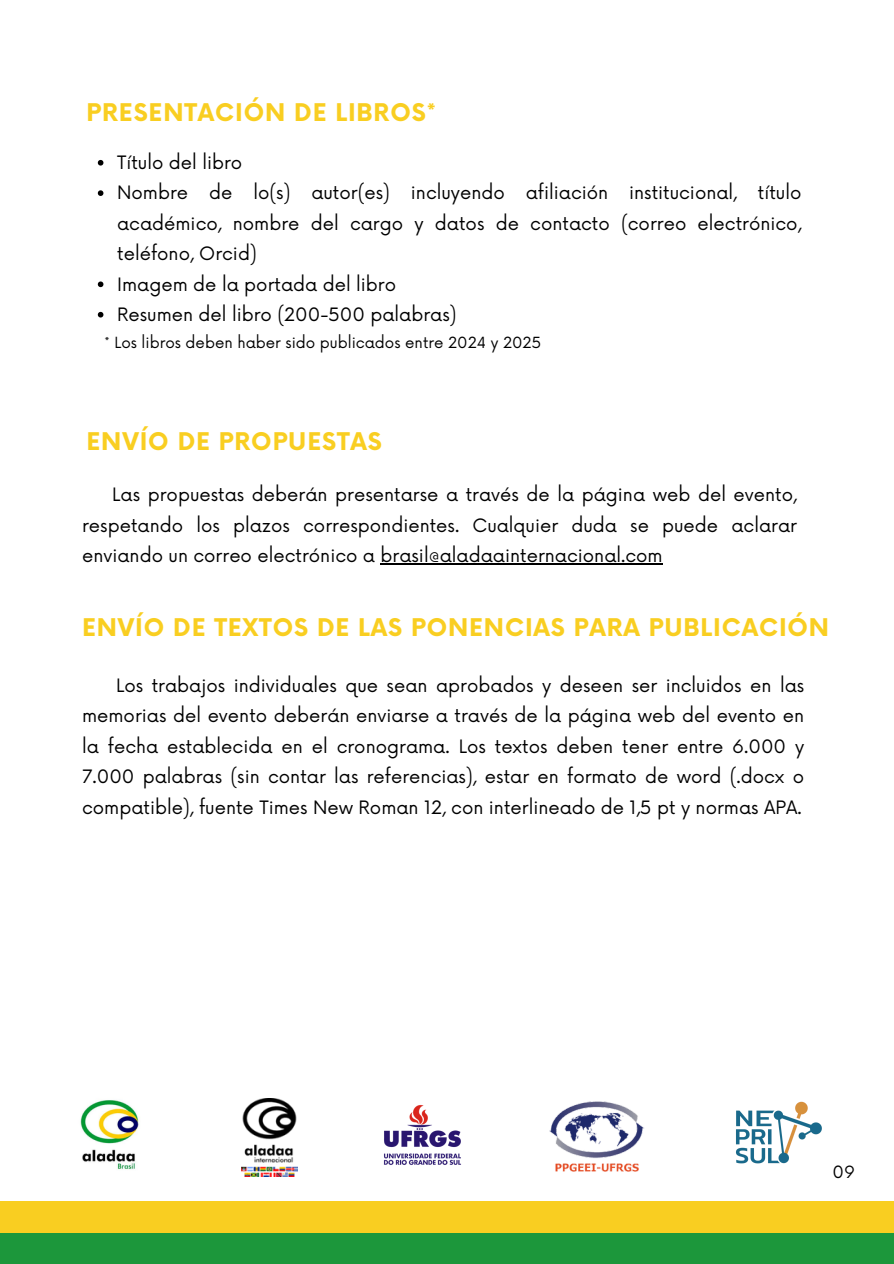
<style>
.page{position:relative;width:894px;height:1264px;background:#fff}
.page>*{position:absolute;margin:0;border:0;box-sizing:border-box;transform-origin:0 0}
.t1{font:700 23.7px "Now";letter-spacing:.035em;color:#f9ce21}
.t2{font:18px/30.3px "Now";color:#000;text-align:justify}
.t3{font:16.5px "Now";color:#000}
.t4{font:15px "Now";color:#000}
</style>
<div class="page">
<div style="left:0;top:1232px;width:893px;height:31px;background:#1c973b"></div>
<div style="left:0;top:1200px;width:893px;height:32px;background:#f9ce21"></div>
<img style="left:80px;top:1100px;width:59px;height:70px">
<img style="left:383px;top:1105px;width:78px;height:60px">
<img style="left:549px;top:1101px;width:95px;height:70px">
<img style="left:736px;top:1101px;width:86px;height:63px">
<hr style="left:380px;top:563px;width:282px;height:1px;background:#000">
<svg style="left:98px;top:160px;width:5px;height:5px"></svg>
<svg style="left:98px;top:190px;width:5px;height:6px"></svg>
<svg style="left:98px;top:281px;width:5px;height:6px"></svg>
<svg style="left:98px;top:312px;width:5px;height:5px"></svg>
<img style="left:241px;top:1098px;width:57px;height:77px">
<p class="t1" style="left:86px;top:99px;width:350px">PRESENTACIÓN DE LIBROS*</p>
<h1 class="t2" style="left:117px;top:148px;width:127px">Título del libro</h1>
<h2 class="t2" style="left:117px;top:179px;width:685px">Nombre de lo(s) autor(es) incluyendo afiliación institucional, título académico, nombre del cargo y datos de contacto (correo electrónico, teléfono, Orcid)</h2>
<h1 class="t2" style="left:117px;top:270px;width:280px">Imagem de la portada del libro</h1>
<h2 class="t2" style="left:117px;top:300px;width:341px">Resumen del libro (200-500 palabras)</h2>
<p class="t4" style="left:105px;top:334px;width:438px">* Los libros deben haber sido publicados entre 2024 y 2025</p>
<p class="t1" style="left:86px;top:429px;width:297px">ENVÍO DE PROPUESTAS</p>
<p class="t2" style="left:82px;top:480px;width:716px;text-indent:30px">Las propuestas deberán presentarse a través de la página web del evento, respetando los plazos correspondientes. Cualquier duda se puede aclarar enviando un correo electrónico a brasil@aladaainternacional.com</p>
<p class="t1" style="left:82px;top:614px;width:748px">ENVÍO DE TEXTOS DE LAS PONENCIAS PARA PUBLICACIÓN</p>
<p class="t2" style="left:82px;top:671px;width:723px;text-indent:34px">Los trabajos individuales que sean aprobados y deseen ser incluidos en las memorias del evento deberán enviarse a través de la página web del evento en la fecha establecida en el cronograma. Los textos deben tener entre 6.000 y 7.000 palabras (sin contar las referencias), estar en formato de word (.docx o compatible), fuente Times New Roman 12, con interlineado de 1,5 pt y normas APA.</p>
<h1 class="t3" style="left:832px;top:1162px;width:24px">09</h1>
</div>
